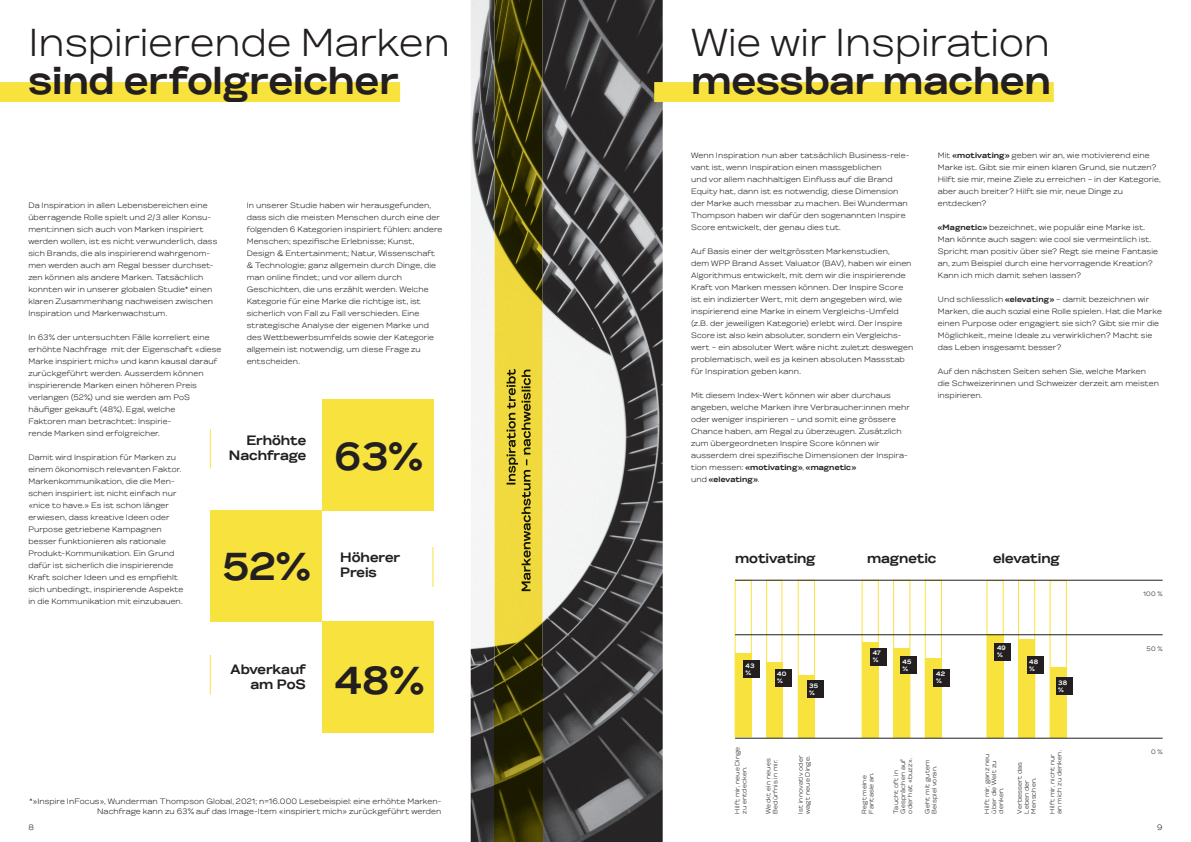
<style>
.page{position:relative;width:1191px;height:842px;background:#fff}
.page>*{position:absolute;margin:0;border:0;box-sizing:border-box;transform-origin:0 0}
.t1{font:700 40px "WT Gothic";color:#231f20}
.t2{font:300 40px "WT Gothic";color:#231f20}
.t3{font:700 14px/15px "WT Gothic";letter-spacing:-.005em;color:#231f20;text-align:right}
.t4{font:300 8px/12px "WT Gothic";letter-spacing:.01em;color:#231f20}
.t5{font:300 6.5px/7px "WT Gothic";letter-spacing:.015em;color:#231f20}
.t6{font:700 6.5px/7px "WT Gothic";letter-spacing:.025em;color:#fff}
.s1{font-weight:700}
</style>
<div class="page">
<div style="left:0;top:82px;width:400px;height:20px;background:#f8e33e"></div>
<div style="left:322px;top:399px;width:111px;height:111px;background:#f8e33e"></div>
<div style="left:210px;top:510px;width:112px;height:111px;background:#f8e33e"></div>
<div style="left:322px;top:621px;width:111px;height:112px;background:#f8e33e"></div>
<hr style="left:210px;top:429px;width:1px;height:39px;background:#f8e33e">
<hr style="left:210px;top:655px;width:1px;height:39px;background:#f8e33e">
<hr style="left:432px;top:547px;width:1px;height:40px;background:#f8e33e">
<img style="left:471px;top:0;width:191px;height:842px">
<img style="left:494px;top:0;width:48px;height:842px">
<img style="left:506px;top:369px;width:12px;height:115px">
<img style="left:521px;top:370px;width:9px;height:221px">
<div style="left:654px;top:82px;width:399px;height:20px;background:#f8e33e"></div>
<div style="left:1018px;top:580px;width:17px;height:158px;border:1px solid #f8e33e"></div>
<div style="left:987px;top:635px;width:16px;height:103px;background:#f8e33e"></div>
<div style="left:1018px;top:639px;width:16px;height:98px;background:#f8e33e"></div>
<div style="left:1050px;top:667px;width:16px;height:70px;background:#f8e33e"></div>
<div style="left:893px;top:580px;width:17px;height:158px;border:1px solid #f8e33e"></div>
<div style="left:924px;top:580px;width:18px;height:158px;border:1px solid #f8e33e"></div>
<div style="left:925px;top:658px;width:16px;height:80px;background:#f8e33e"></div>
<div style="left:862px;top:642px;width:16px;height:96px;background:#f8e33e"></div>
<div style="left:893px;top:648px;width:17px;height:90px;background:#f8e33e"></div>
<div style="left:734px;top:580px;width:18px;height:157px;border:1px solid #f8e33e"></div>
<div style="left:766px;top:580px;width:16px;height:157px;border:1px solid #f8e33e"></div>
<div style="left:797px;top:580px;width:18px;height:157px;border:1px solid #f8e33e"></div>
<div style="left:735px;top:653px;width:16px;height:84px;background:#f8e33e"></div>
<div style="left:766px;top:662px;width:16px;height:75px;background:#f8e33e"></div>
<div style="left:798px;top:675px;width:16px;height:62px;background:#f8e33e"></div>
<div style="left:1055px;top:678px;width:17px;height:17px;background:#231f20"></div>
<div style="left:1026px;top:657px;width:17px;height:17px;background:#231f20"></div>
<div style="left:994px;top:643px;width:17px;height:17px;background:#231f20"></div>
<div style="left:933px;top:669px;width:17px;height:17px;background:#231f20"></div>
<div style="left:900px;top:657px;width:16px;height:17px;background:#231f20"></div>
<div style="left:870px;top:648px;width:17px;height:17px;background:#231f20"></div>
<div style="left:806px;top:681px;width:17px;height:17px;background:#231f20"></div>
<div style="left:775px;top:669px;width:16px;height:17px;background:#231f20"></div>
<div style="left:743px;top:660px;width:16px;height:17px;background:#231f20"></div>
<hr style="left:735px;top:580px;width:427px;height:1px;background:#231f20">
<hr style="left:735px;top:634px;width:427px;height:1px;background:#231f20">
<hr style="left:735px;top:738px;width:427px;height:1px;background:#231f20">
<h1 class="t2" style="left:28px;top:20px;width:423px">Inspirierende Marken</h1>
<h1 class="t1" style="left:28px;top:57px;width:371px">sind erfolgreicher</h1>
<p class="t4" style="left:247px;top:199px;width:197px">In unserer Studie haben wir herausgefunden, dass sich die meisten Menschen durch eine der folgenden 6 Kategorien inspiriert fühlen: andere Menschen; spezifische Erlebnisse; Kunst, Design &amp; Entertainment; Natur, Wissenschaft &amp; Technologie; ganz allgemein durch Dinge, die man online findet; und vor allem durch Geschichten, die uns erzählt werden. Welche Kategorie für eine Marke die richtige ist, ist sicherlich von Fall zu Fall verschieden. Eine strategische Analyse der eigenen Marke und des Wettbewerbsumfelds sowie der Kategorie allgemein ist notwendig, um diese Frage zu entscheiden.</p>
<p class="t4" style="left:28px;top:199px;width:190px">Da Inspiration in allen Lebensbereichen eine überragende Rolle spielt und 2/3 aller Konsu&shy;ment:innen sich auch von Marken inspiriert werden wollen, ist es nicht verwunderlich, dass sich Brands, die als inspirierend wahrgenom&shy;men werden auch am Regal besser durchset&shy;zen können als andere Marken. Tatsächlich konnten wir in unserer globalen Studie* einen klaren Zusammenhang nachweisen zwischen Inspiration und Markenwachstum.</p>
<p class="t4" style="left:28px;top:331px;width:195px">In 63% der untersuchten Fälle korreliert eine erhöhte Nachfrage mit der Eigenschaft «diese Marke inspiriert mich» und kann kausal darauf zurückgeführt werden. Ausserdem können inspirierende Marken einen höheren Preis verlangen (52%) und sie werden am PoS häufiger gekauft (48%). Egal, welche<br>Faktoren man betrachtet: Inspirie-<br>rende Marken sind erfolgreicher.</p>
<p class="t4" style="left:28px;top:451px;width:156px">Damit wird Inspiration für Marken zu einem ökonomisch relevanten Faktor.<br>Markenkommunikation, die die Men&shy;schen inspiriert ist nicht einfach nur «nice to have.» Es ist schon länger erwiesen, dass kreative Ideen oder Purpose getriebene Kampagnen besser funktionieren als rationale Produkt-Kommunikation. Ein Grund dafür ist sicherlich die inspirierende Kraft solcher Ideen und es empfiehlt sich unbedingt, inspirierende Aspekte in die Kommunikation mit einzubauen.</p>
<h2 class="t3" style="left:229px;top:433px;width:79px">Erhöhte<br>Nachfrage</h2>
<h1 class="t1" style="left:334px;top:433px;width:90px">63%</h1>
<h2 class="t3" style="left:340px;top:550px;width:62px;text-align:left">Höherer<br>Preis</h2>
<h1 class="t1" style="left:223px;top:544px;width:90px">52%</h1>
<h2 class="t3" style="left:231px;top:662px;width:77px">Abverkauf am PoS</h2>
<h1 class="t1" style="left:335px;top:657px;width:91px">48%</h1>
<p class="t4" style="left:29px;top:796px;width:413px;line-height:10px;text-align:right">*»Inspire InFocus», Wunderman Thompson Global, 2021; n=16.000 Lesebeispiel: eine erhöhte Marken-<br>Nachfrage kann zu 63% auf das Image-Item «inspiriert mich» zurückgeführt werden</p>
<h1 class="t2" style="left:691px;top:20px;width:360px">Wie wir Inspiration</h1>
<h1 class="t1" style="left:691px;top:57px;width:361px">messbar machen</h1>
<p class="t4" style="left:691px;top:149px;width:220px">Wenn Inspiration nun aber tatsächlich Business-rele&shy;vant ist, wenn Inspiration einen massgeblichen<br>und vor allem nachhaltigen Einfluss auf die Brand Equity hat, dann ist es notwendig, diese Dimension der Marke auch messbar zu machen. Bei Wunderman Thompson haben wir dafür den sogenannten Inspire Score entwickelt, der genau dies tut.</p>
<p class="t4" style="left:691px;top:245px;width:224px">Auf Basis einer der weltgrössten Markenstudien,<br>dem WPP Brand Asset Valuator (BAV), haben wir einen Algorithmus entwickelt, mit dem wir die inspirierende Kraft von Marken messen können. Der Inspire Score ist ein indizierter Wert, mit dem angegeben wird, wie inspirierend eine Marke in einem Vergleichs-Umfeld (z.B. der jeweiligen Kategorie) erlebt wird. Der Inspire Score ist also kein absoluter, sondern ein Vergleichs&shy;wert – ein absoluter Wert wäre nicht zuletzt deswegen problematisch, weil es ja keinen absoluten Massstab für Inspiration geben kann.</p>
<p class="t4" style="left:691px;top:389px;width:220px">Mit diesem Index-Wert können wir aber durchaus angeben, welche Marken ihre Verbraucher:innen mehr oder weniger inspirieren – und somit eine grössere Chance haben, am Regal zu überzeugen. Zusätzlich zum übergeordneten Inspire Score können wir ausserdem drei spezifische Dimensionen der Inspira&shy;tion messen: <span class="s1">«motivating»</span>, <span class="s1">«magnetic»<br></span>und <span class="s1">«elevating»</span>.</p>
<p class="t4" style="left:937px;top:149px;width:224px">Mit <span class="s1">«motivating»</span> geben wir an, wie motivierend eine Marke ist. Gibt sie mir einen klaren Grund, sie nutzen?<br>Hilft sie mir, meine Ziele zu erreichen – in der Kategorie, aber auch breiter? Hilft sie mir, neue Dinge zu entdecken?</p>
<p class="t4" style="left:937px;top:221px;width:222px"><span class="s1">«Magnetic»</span> bezeichnet, wie populär eine Marke ist.<br>Man könnte auch sagen: wie cool sie vermeintlich ist.<br>Spricht man positiv über sie? Regt sie meine Fantasie an, zum Beispiel durch eine hervorragende Kreation?<br>Kann ich mich damit sehen lassen?</p>
<p class="t4" style="left:937px;top:293px;width:225px">Und schliesslich <span class="s1">«elevating»</span> – damit bezeichnen wir Marken, die auch sozial eine Rolle spielen. Hat die Marke einen Purpose oder engagiert sie sich? Gibt sie mir die Möglichkeit, meine Ideale zu verwirklichen? Macht sie das Leben insgesamt besser?</p>
<p class="t4" style="left:937px;top:365px;width:223px">Auf den nächsten Seiten sehen Sie, welche Marken die Schweizerinnen und Schweizer derzeit am meisten inspirieren.</p>
<h2 class="t3" style="left:735px;top:551px;width:82px">motivating</h2>
<h2 class="t3" style="left:867px;top:551px;width:71px">magnetic</h2>
<h2 class="t3" style="left:993px;top:551px;width:68px">elevating</h2>
<p class="t6" style="left:745px;top:662px;width:11px">43 %</p>
<p class="t6" style="left:777px;top:671px;width:11px">40 %</p>
<p class="t6" style="left:809px;top:682px;width:10px">35 %</p>
<p class="t6" style="left:872px;top:650px;width:10px">47 %</p>
<p class="t6" style="left:902px;top:658px;width:10px">45 %</p>
<p class="t6" style="left:936px;top:671px;width:10px">42 %</p>
<p class="t6" style="left:997px;top:645px;width:10px">49 %</p>
<p class="t6" style="left:1029px;top:658px;width:11px">48 %</p>
<p class="t6" style="left:1058px;top:679px;width:11px">38 %</p>
<p class="t5" style="left:734px;top:814px;width:69px;rotate:-90deg">Hilft mir, neue Dinge zu entdecken.</p>
<p class="t5" style="left:765px;top:814px;width:57px;rotate:-90deg">Weckt ein neues<br>Bedürfnis in mir.</p>
<p class="t5" style="left:797px;top:814px;width:60px;rotate:-90deg">Ist innovativ oder wagt neue Dinge.</p>
<p class="t5" style="left:983px;top:814px;width:61px;rotate:-90deg">Hilft mir, ganz neu über die Welt zu denken.</p>
<p class="t5" style="left:1016px;top:814px;width:53px;rotate:-90deg">Verbessert das<br>Leben der<br>Menschen.</p>
<p class="t5" style="left:1049px;top:814px;width:65px;rotate:-90deg">Hilft mir, nicht nur an mich zu denken.</p>
<p class="t5" style="left:892px;top:814px;width:57px;rotate:-90deg">Taucht oft in<br>Gesprächen auf oder hat «buzz».</p>
<p class="t5" style="left:924px;top:814px;width:56px;rotate:-90deg">Geht mit gutem<br>Beispiel voran.</p>
<p class="t5" style="left:861px;top:814px;width:43px;rotate:-90deg">Regt meine<br>Fantasie an.</p>
<p class="t5" style="left:1143px;top:591px;width:21px">100 %</p>
<p class="t5" style="left:1146px;top:645px;width:17px">50 %</p>
<p class="t5" style="left:1151px;top:749px;width:13px">0 %</p>
<p class="t4" style="left:28px;top:821px;width:7px">8</p>
<p class="t4" style="left:1157px;top:821px;width:7px">9</p>
</div>
